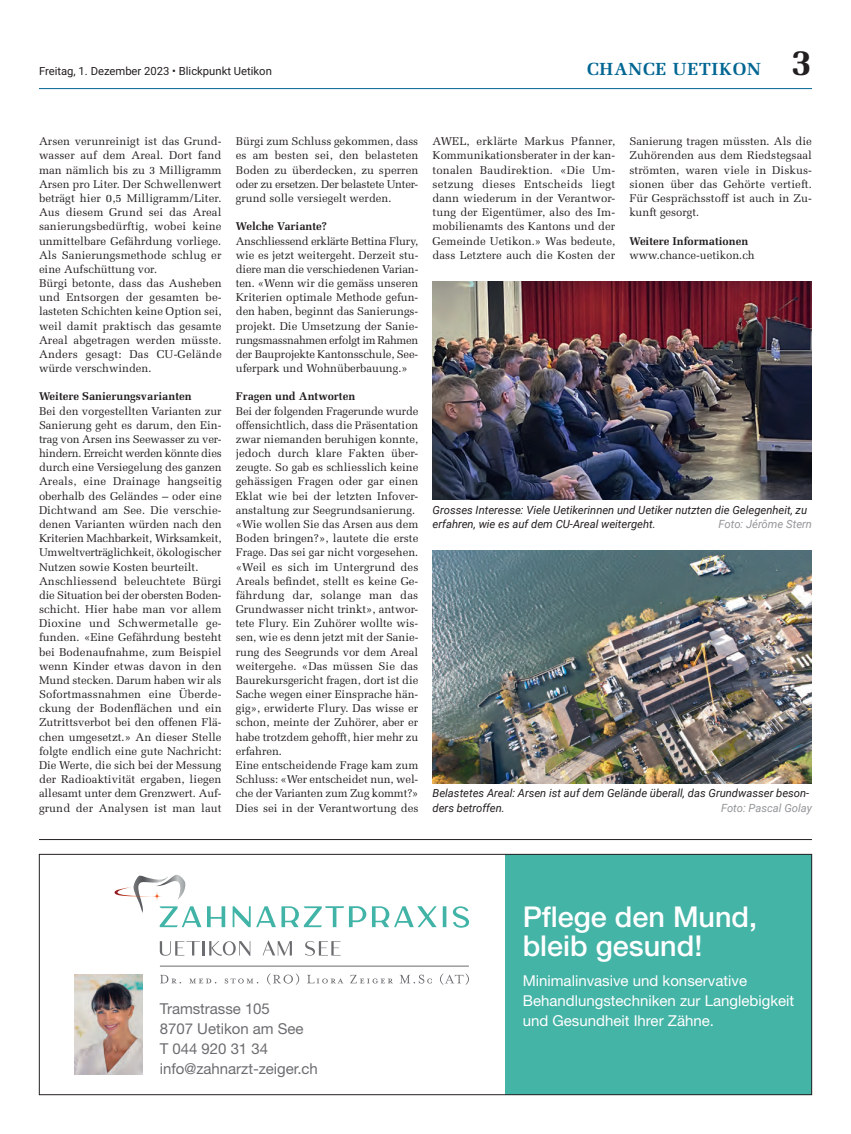
<style>
.page{position:relative;width:851px;height:1134px;background:#fff}
.page>*{position:absolute;margin:0;border:0;box-sizing:border-box;transform-origin:0 0}
.t1{font:500 28.75px/28.8px "Helvetica Neue LT Std";color:#fff}
.t2{font:700 17.5px "Melior LT Std";letter-spacing:.05em;color:#026693}
.t3{font:15px/20px "Helvetica Neue LT Std";color:#fff}
.t4{font:15px/20px "Helvetica Neue";letter-spacing:-.005em;color:#6c6d70}
.t5{font:11.25px/14.1px "Melior LT Std";color:#231f20;text-align:justify}
.t6{font:italic 11.25px/14.1px "Roboto";color:#231f20}
.t7{font:700 11.25px "Melior LT Std";color:#231f20}
.t8{font:11.25px "Roboto";color:#231f20}
.t9{font:italic 11.25px "Roboto";color:#939598}
.s1{font-size:37.5px;color:#231f20}
</style>
<div class="page">
<hr style="left:39px;top:88px;width:772px;height:1px;background:#026693">
<div style="left:505px;top:854px;width:306px;height:241px;background:#44b4a6"></div>
<svg style="left:160px;top:975px;width:21px;height:8px"></svg>
<svg style="left:190px;top:979px;width:26px;height:4px"></svg>
<svg style="left:225px;top:978px;width:33px;height:5px"></svg>
<svg style="left:267px;top:973px;width:32px;height:12px"></svg>
<svg style="left:307px;top:975px;width:36px;height:8px"></svg>
<svg style="left:350px;top:975px;width:43px;height:8px"></svg>
<svg style="left:400px;top:974px;width:32px;height:9px"></svg>
<svg style="left:440px;top:973px;width:29px;height:12px"></svg>
<svg style="left:207px;top:906px;width:18px;height:21px"></svg>
<svg style="left:232px;top:906px;width:18px;height:21px"></svg>
<svg style="left:256px;top:906px;width:110px;height:21px"></svg>
<svg style="left:372px;top:906px;width:64px;height:21px"></svg>
<svg style="left:442px;top:906px;width:4px;height:21px"></svg>
<svg style="left:453px;top:906px;width:16px;height:22px"></svg>
<svg style="left:160px;top:941px;width:90px;height:15px"></svg>
<svg style="left:262px;top:941px;width:30px;height:15px"></svg>
<svg style="left:305px;top:941px;width:35px;height:15px"></svg>
<svg style="left:114px;top:875px;width:87px;height:52px"></svg>
<hr style="left:160px;top:966px;width:309px;height:1px;background:#6c6d70">
<img style="left:75px;top:975px;width:67px;height:99px">
<div style="left:39px;top:854px;width:772px;height:241px;border:1px solid #231f20"></div>
<hr style="left:39px;top:839px;width:772px;height:1px;background:#231f20">
<img style="left:432px;top:281px;width:379px;height:219px">
<img style="left:432px;top:551px;width:379px;height:232px">
<p class="t8" style="left:39px;top:63px;width:234px">Freitag, 1. Dezember 2023 • Blickpunkt Uetikon</p>
<h2 class="t2" style="left:587px;top:58px;width:226px">CHANCE UETIKON <span class="s1">3</span></h2>
<p class="t5" style="left:39px;top:134px;width:184px;text-align:left">Arsen verunreinigt ist das Grund&shy;wasser auf dem Areal. Dort fand man nämlich bis zu 3 Milligramm<br>Arsen pro Liter. Der Schwellenwert beträgt hier 0,5 Milligramm/Liter.<br>Aus diesem Grund sei das Areal sanierungsbedürftig, wobei keine unmittelbare Gefährdung vorliege.<br>Als Sanierungsmethode schlug er eine Aufschüttung vor.<br>Bürgi betonte, dass das Ausheben und Entsorgen der gesamten be&shy;lasteten Schichten keine Option sei, weil damit praktisch das gesamte<br>Areal abgetragen werden müsste.<br>Anders gesagt: Das CU-Gelände würde verschwinden.</p>
<p class="t7" style="left:39px;top:390px;width:154px">Weitere Sanierungsvarianten</p>
<p class="t5" style="left:39px;top:404px;width:184px;text-align:left">Bei den vorgestellten Varianten zur Sanierung geht es darum, den Ein&shy;trag von Arsen ins Seewasser zu ver&shy;hindern. Erreicht werden könnte dies durch eine Versiegelung des ganzen Areals, eine Drainage hangseitig oberhalb des Geländes – oder eine Dichtwand am See. Die verschie&shy;denen Varianten würden nach den Kriterien Machbarkeit, Wirksamkeit, Umweltverträglichkeit, ökologischer Nutzen sowie Kosten beurteilt.<br>Anschliessend beleuchtete Bürgi die Situation bei der obersten Boden&shy;schicht. Hier habe man vor allem Dioxine und Schwermetalle ge&shy;funden. «Eine Gefährdung besteht bei Bodenaufnahme, zum Beispiel wenn Kinder etwas davon in den Mund stecken. Darum haben wir als Sofortmassnahmen eine Überde&shy;ckung der Bodenflächen und ein Zutrittsverbot bei den offenen Flä&shy;chen umgesetzt.» An dieser Stelle folgte endlich eine gute Nachricht:<br>Die Werte, die sich bei der Messung der Radioaktivität ergaben, liegen allesamt unter dem Grenzwert. Auf&shy;grund der Analysen ist man laut</p>
<p class="t5" style="left:236px;top:134px;width:184px">Bürgi zum Schluss gekommen, dass es am besten sei, den belasteten Boden zu überdecken, zu sperren oder zu ersetzen. Der belastete Unter&shy;grund solle versiegelt werden.</p>
<p class="t7" style="left:236px;top:220px;width:93px">Welche Variante?</p>
<p class="t5" style="left:236px;top:234px;width:184px">Anschliessend erklärte Bettina Flury, wie es jetzt weitergeht. Derzeit stu&shy;diere man die verschiedenen Varian&shy;ten. «Wenn wir die gemäss unseren Kriterien optimale Methode gefun&shy;den haben, beginnt das Sanierungs&shy;projekt. Die Umsetzung der Sanie&shy;rungsmassnahmen erfolgt im Rahmen der Bauprojekte Kantonsschule, See&shy;uferpark und Wohnüberbauung.»</p>
<p class="t7" style="left:236px;top:390px;width:121px">Fragen und Antworten</p>
<p class="t5" style="left:236px;top:404px;width:184px;text-align:left">Bei der folgenden Fragerunde wurde offensichtlich, dass die Präsentation zwar niemanden beruhigen konnte, jedoch durch klare Fakten über&shy;zeugte. So gab es schliesslich keine gehässigen Fragen oder gar einen Eklat wie bei der letzten Infover&shy;anstaltung zur Seegrundsanierung. «Wie wollen Sie das Arsen aus dem Boden bringen?», lautete die erste Frage. Das sei gar nicht vorgesehen. «Weil es sich im Untergrund des Areals befindet, stellt es keine Ge&shy;fährdung dar, solange man das Grundwasser nicht trinkt», antwor&shy;tete Flury. Ein Zuhörer wollte wis&shy;sen, wie es denn jetzt mit der Sanie&shy;rung des Seegrunds vor dem Areal weitergehe. «Das müssen Sie das Baurekursgericht fragen, dort ist die Sache wegen einer Einsprache hän&shy;gig», erwiderte Flury. Das wisse er schon, meinte der Zuhörer, aber er habe trotzdem gehofft, hier mehr zu erfahren.<br>Eine entscheidende Frage kam zum Schluss: «Wer entscheidet nun, wel&shy;che der Varianten zum Zug kommt?» Dies sei in der Verantwortung des</p>
<p class="t5" style="left:432px;top:134px;width:184px">AWEL, erklärte Markus Pfanner, Kommunikationsberater in der kan&shy;tonalen Baudirektion. «Die Um&shy;setzung dieses Entscheids liegt dann wiederum in der Verantwor&shy;tung der Eigentümer, also des Im&shy;mobilienamts des Kantons und der Gemeinde Uetikon.» Was bedeute, dass Letztere auch die Kosten der</p>
<p class="t5" style="left:629px;top:134px;width:184px">Sanierung tragen müssten. Als die Zuhörenden aus dem Riedstegsaal strömten, waren viele in Diskus&shy;sionen über das Gehörte vertieft.<br>Für Gesprächsstoff ist auch in Zu&shy;kunft gesorgt.</p>
<p class="t7" style="left:629px;top:234px;width:120px">Weitere Informationen</p>
<p class="t5" style="left:629px;top:248px;width:127px">www.chance-uetikon.ch</p>
<p class="t6" style="left:432px;top:502px;width:376px">Grosses Interesse: Viele Uetikerinnen und Uetiker nutzten die Gelegenheit, zu erfahren, wie es auf dem CU-Areal weitergeht.</p>
<p class="t9" style="left:718px;top:516px;width:95px">Foto: Jérôme Stern</p>
<p class="t6" style="left:432px;top:786px;width:378px">Belastetes Areal: Arsen ist auf dem Gelände überall, das Grundwasser beson&shy;ders betroffen.</p>
<p class="t9" style="left:721px;top:800px;width:92px">Foto: Pascal Golay</p>
<h3 class="t4" style="left:160px;top:998px;width:159px">Tramstrasse 105<br>8707 Uetikon am See<br>T 044 920 31 34 info@zahnarzt-zeiger.ch</h3>
<h1 class="t1" style="left:522px;top:902px;width:236px">Pflege den Mund, bleib gesund!</h1>
<h3 class="t3" style="left:522px;top:970px;width:273px">Minimalinvasive und konservative<br>Behandlungstechniken zur Langlebigkeit und Gesundheit Ihrer Zähne.</h3>
</div>
